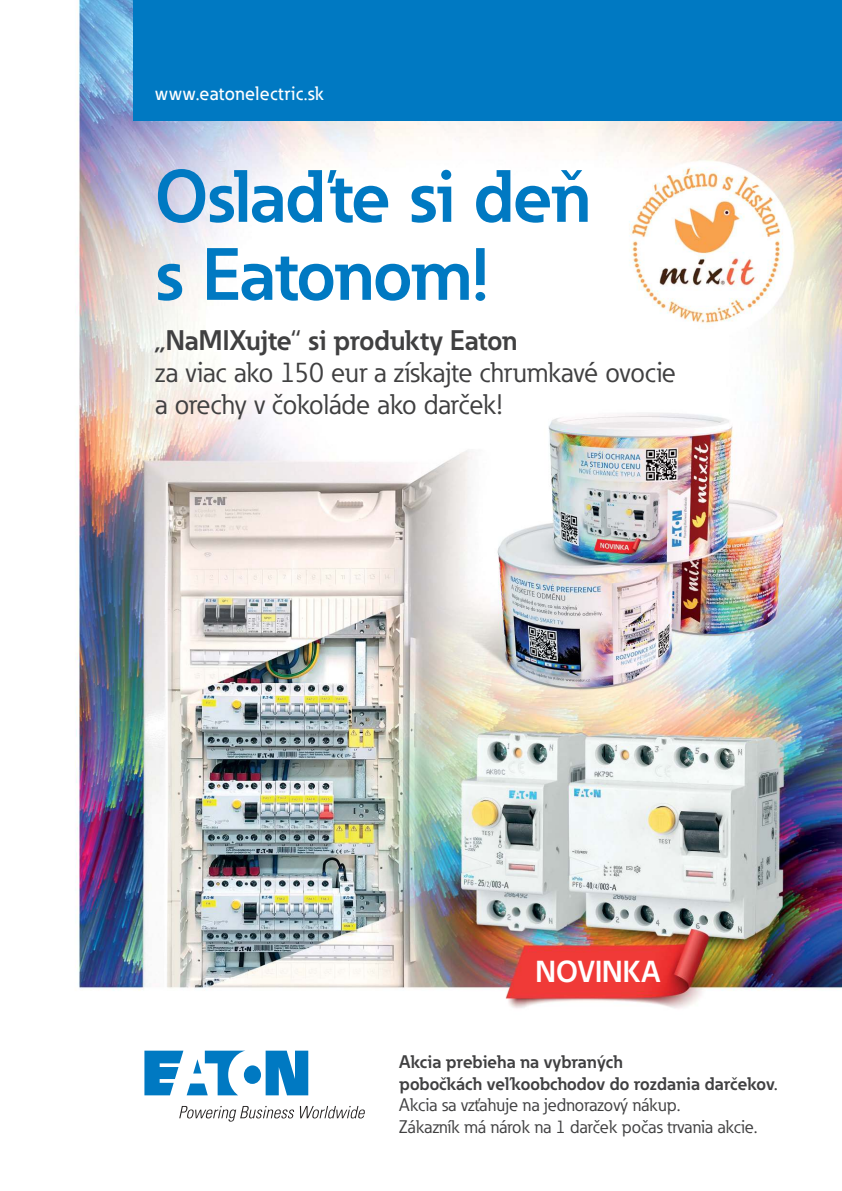
<style>
.page{position:relative;width:842px;height:1191px;background:#fff}
.page>*{position:absolute;margin:0;border:0;box-sizing:border-box;transform-origin:0 0}
.t1{font:700 73px/78px "Eaton";letter-spacing:-.02em;color:#0079c2}
.t2{font:700 30px "Eaton";color:#fff}
.t3{font:28px/32px "Eaton";letter-spacing:-.01em;color:#404041}
.t4{font:700 28px "Eaton";letter-spacing:-.005em;color:#404041}
.t5{font:500 19.2px "Eaton";letter-spacing:.02em;color:#fff}
.t6{font:18px/21.9px "Eaton";color:#404041}
.t7{font:700 18px/21.9px "Eaton";color:#404041}
</style>
<div class="page">
<img style="left:75px;top:0;width:767px;height:1122px">
<div style="left:133px;top:0;width:709px;height:120px;background:#0079c2"></div>
<svg style="left:144px;top:1050px;width:164px;height:45px"></svg>
<svg style="left:179px;top:1106px;width:186px;height:15px"></svg>
<p class="t5" style="left:155px;top:82px;width:170px">www.eatonelectric.sk</p>
<h1 class="t1" style="left:155px;top:163px;width:438px">Oslaďte si deň s Eatonom!</h1>
<h3 class="t4" style="left:155px;top:330px;width:364px">„NaMIXujte“ si produkty Eaton</h3>
<h3 class="t3" style="left:155px;top:359px;width:523px">za viac ako 150 eur a získajte chrumkavé ovocie a orechy v čokoláde ako darček!</h3>
<h2 class="t2" style="left:536px;top:960px;width:126px">NOVINKA</h2>
<p class="t7" style="left:399px;top:1052px;width:380px">Akcia prebieha na vybraných<br>pobočkách veľkoobchodov do rozdania darčekov.</p>
<p class="t6" style="left:399px;top:1095px;width:360px">Akcia sa vzťahuje na jednorazový nákup.<br>Zákazník má nárok na 1 darček počas trvania akcie.</p>
</div>
